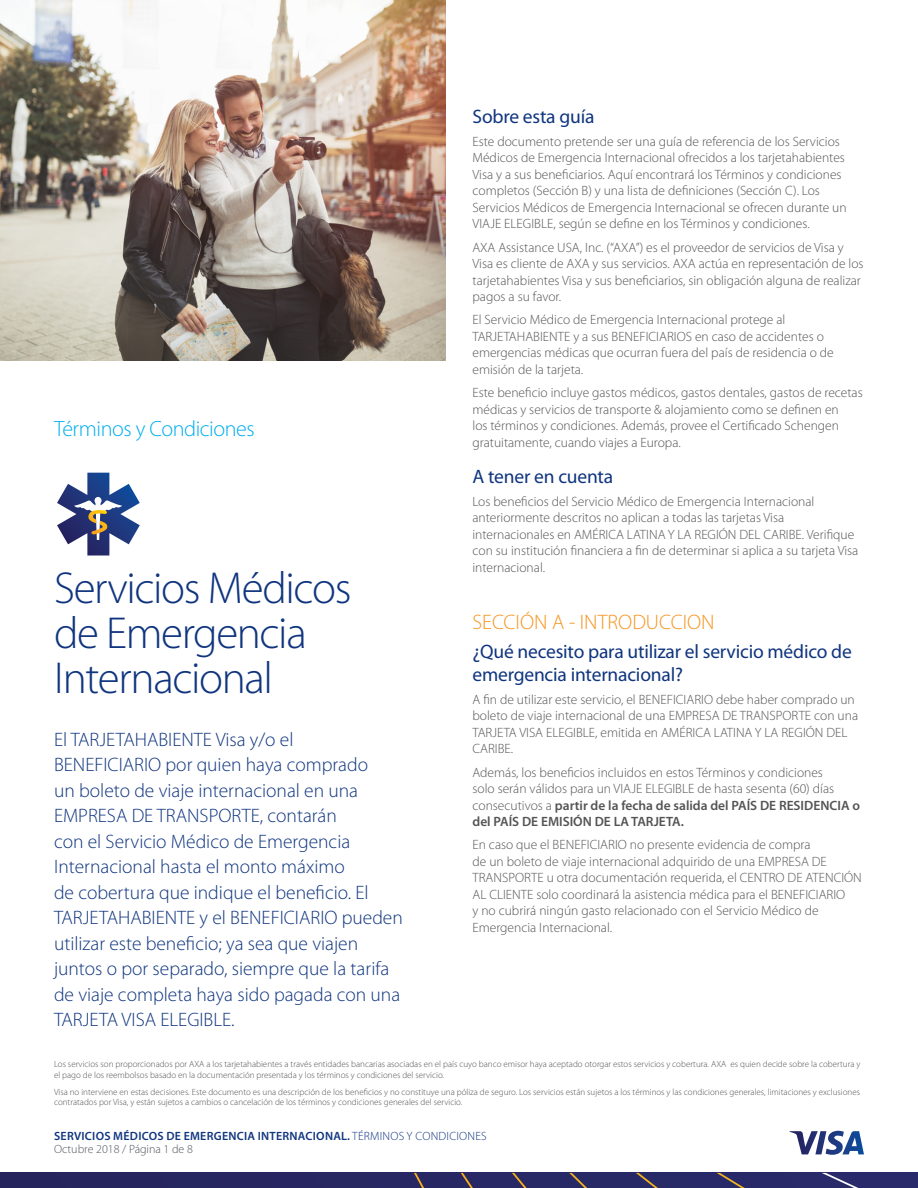
<style>
.page{position:relative;width:918px;height:1188px;background:#fff}
.page>*{position:absolute;margin:0;border:0;box-sizing:border-box;transform-origin:0 0}
.t1{font:300 45px/45px "Myriad Pro";letter-spacing:-.03em;color:#10357f}
.t2{font:300 22.05px "Myriad Pro";letter-spacing:-.02em;color:#00aeef}
.t3{font:300 21px "Myriad Pro";color:#f7941e}
.t4{font:300 19.5px/25.5px "Myriad Pro";color:#10357f}
.t5{font:19.5px/22.5px "Myriad Pro";letter-spacing:-.01em;color:#10357f}
.t6{font:300 13.5px/16.5px "Myriad Pro";color:#545456}
.t7{font:600 12px/13.5px "Myriad Pro";letter-spacing:.02em;color:#10357f}
.t8{font:300 9px/10.5px "Myriad Pro";color:#545456}
.s1{font-weight:600}
.s2{font-weight:300}
.s3{font-weight:300;color:#52555b}
</style>
<div class="page">
<svg style="left:790px;top:1131px;width:74px;height:24px"></svg>
<div style="left:0;top:1173px;width:918px;height:15px;background:#272763"></div>
<svg style="left:822px;top:1173px;width:37px;height:15px"></svg>
<svg style="left:717px;top:1173px;width:28px;height:15px"></svg>
<svg style="left:636px;top:1173px;width:22px;height:15px"></svg>
<svg style="left:569px;top:1173px;width:18px;height:15px"></svg>
<svg style="left:512px;top:1173px;width:15px;height:15px"></svg>
<svg style="left:461px;top:1173px;width:12px;height:15px"></svg>
<svg style="left:414px;top:1173px;width:10px;height:15px"></svg>
<img style="left:0;top:0;width:446px;height:361px">
<svg style="left:57px;top:473px;width:83px;height:83px"></svg>
<h2 class="t2" style="left:54px;top:416px;width:202px">Términos y Condiciones</h2>
<h1 class="t1" style="left:54px;top:567px;width:299px">Servicios Médicos de Emergencia<br>Internacional</h1>
<p class="t4" style="left:54px;top:727px;width:350px">El TARJETAHABIENTE Visa y/o el BENEFICIARIO por quien haya comprado<br>un boleto de viaje internacional en una EMPRESA DE TRANSPORTE, contarán<br>con el Servicio Médico de Emergencia Internacional hasta el monto máximo<br>de cobertura que indique el beneficio. El TARJETAHABIENTE y el BENEFICIARIO pueden utilizar este beneficio; ya sea que viajen juntos o por separado, siempre que la tarifa de viaje completa haya sido pagada con una TARJETA VISA ELEGIBLE.</p>
<h3 class="t5" style="left:472px;top:105px;width:123px">Sobre esta guía</h3>
<p class="t6" style="left:472px;top:133px;width:376px">Este documento pretende ser una guía de referencia de los Servicios Médicos de Emergencia Internacional ofrecidos a los tarjetahabientes Visa y a sus beneficiarios. Aquí encontrará los Términos y condiciones completos (Sección B) y una lista de definiciones (Sección C). Los Servicios Médicos de Emergencia Internacional se ofrecen durante un VIAJE ELEGIBLE, según se define en los Términos y condiciones.</p>
<p class="t6" style="left:472px;top:239px;width:393px">AXA Assistance USA, Inc. (“AXA”) es el proveedor de servicios de Visa y Visa es cliente de AXA y sus servicios. AXA actúa en representación de los tarjetahabientes Visa y sus beneficiarios, sin obligación alguna de realizar pagos a su favor.</p>
<p class="t6" style="left:472px;top:312px;width:363px">El Servicio Médico de Emergencia Internacional protege al TARJETAHABIENTE y a sus BENEFICIARIOS en caso de accidentes o emergencias médicas que ocurran fuera del país de residencia o de emisión de la tarjeta.</p>
<p class="t6" style="left:472px;top:385px;width:392px">Este beneficio incluye gastos médicos, gastos dentales, gastos de recetas médicas y servicios de transporte &amp; alojamiento como se definen en<br>los términos y condiciones. Además, provee el Certificado Schengen gratuitamente, cuando viajes a Europa.</p>
<h3 class="t5" style="left:472px;top:465px;width:142px">A tener en cuenta</h3>
<p class="t6" style="left:472px;top:493px;width:387px">Los beneficios del Servicio Médico de Emergencia Internacional anteriormente descritos no aplican a todas las tarjetas Visa internacionales en AMÉRICA LATINA Y LA REGIÓN DEL CARIBE. Verifique con su institución financiera a fin de determinar si aplica a su tarjeta Visa internacional.</p>
<h3 class="t3" style="left:472px;top:610px;width:244px">SECCIÓN A - INTRODUCCION</h3>
<h3 class="t5" style="left:472px;top:641px;width:381px">¿Qué necesito para utilizar el servicio médico de emergencia internacional?</h3>
<p class="t6" style="left:472px;top:691px;width:387px">A fin de utilizar este servicio, el BENEFICIARIO debe haber comprado un boleto de viaje internacional de una EMPRESA DE TRANSPORTE con una TARJETA VISA ELEGIBLE, emitida en AMÉRICA LATINA Y LA REGIÓN DEL CARIBE.</p>
<p class="t6" style="left:472px;top:764px;width:389px">Además, los beneficios incluidos en estos Términos y condiciones<br>solo serán válidos para un VIAJE ELEGIBLE de hasta sesenta (60) días consecutivos a <span class="s1">partir de la fecha de salida del PAÍS DE RESIDENCIA o del PAÍS DE EMISIÓN DE LA TARJETA.</span></p>
<p class="t6" style="left:472px;top:837px;width:391px">En caso que el BENEFICIARIO no presente evidencia de compra<br>de un boleto de viaje internacional adquirido de una EMPRESA DE TRANSPORTE u otra documentación requerida, el CENTRO DE ATENCIÓN AL CLIENTE solo coordinará la asistencia médica para el BENEFICIARIO<br>y no cubrirá ningún gasto relacionado con el Servicio Médico de Emergencia Internacional.</p>
<p class="t8" style="left:54px;top:1059px;width:808px">Los servicios son proporcionados por AXA a los tarjetahabientes a través entidades bancarias asociadas en el país cuyo banco emisor haya aceptado otorgar estos servicios y cobertura. AXA es quien decide sobre la cobertura y el pago de los reembolsos basado en la documentación presentada y los términos y condiciones del servicio.</p>
<p class="t8" style="left:54px;top:1087px;width:808px">Visa no interviene en estas decisiones. Este documento es una descripción de los beneficios y no constituye una póliza de seguro. Los servicios están sujetos a los términos y las condiciones generales, limitaciones y exclusiones contratados por Visa, y están sujetos a cambios o cancelación de los términos y condiciones generales del servicio.</p>
<p class="t7" style="left:54px;top:1129px;width:434px">SERVICIOS MÉDICOS DE EMERGENCIA INTERNACIONAL. <span class="s2">TÉRMINOS Y CONDICIONES<br></span><span class="s3">Octubre 2018 / Página 1 de 8</span></p>
</div>
